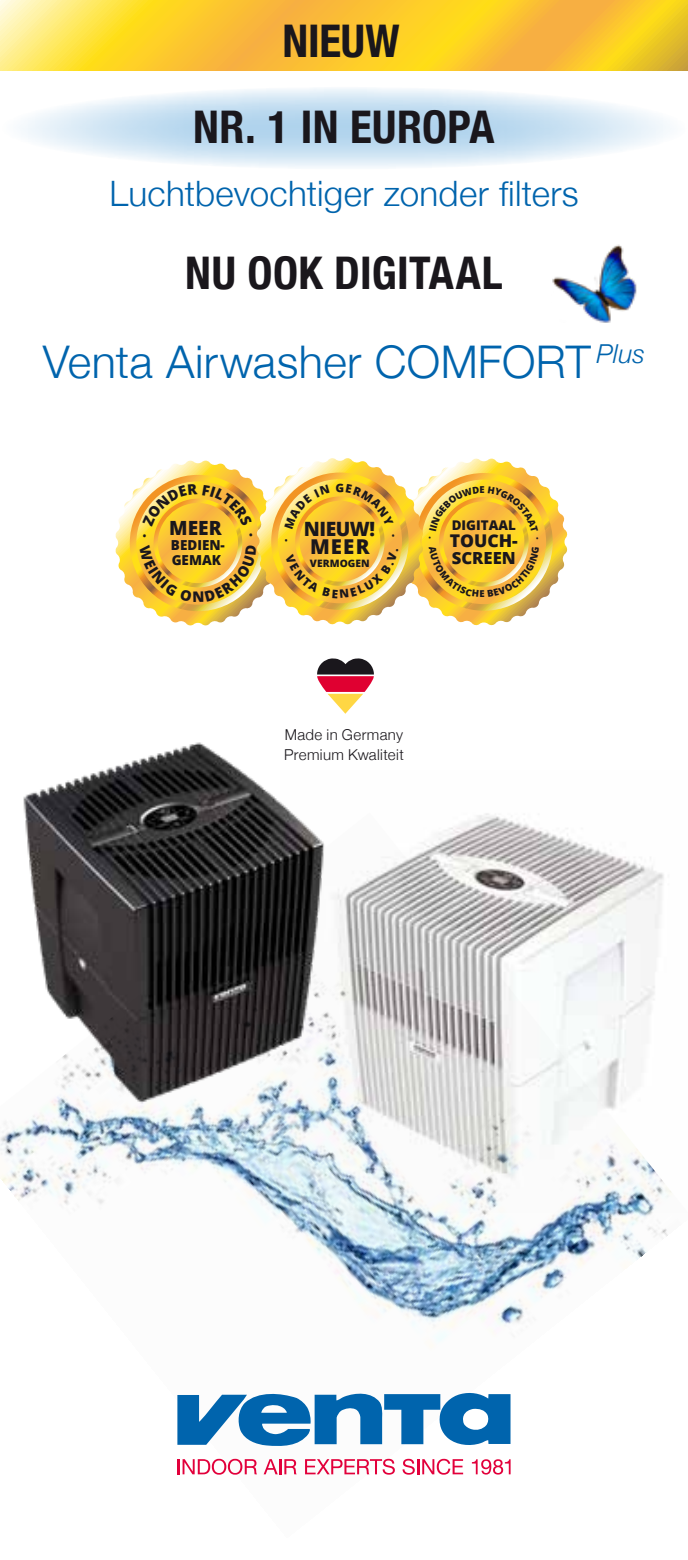
<style>
.page{position:relative;width:688px;height:1560px;background:#fff}
.page>*{position:absolute;margin:0;border:0;box-sizing:border-box;transform-origin:0 0}
.t1{font:300 45px/89.5px "Helvetica Neue";letter-spacing:.005em;color:#0064ad;text-align:center}
.t2{font:700 condensed 45px/85.8px "Helvetica Neue";letter-spacing:.005em;color:#1a171c;text-align:center}
.t3{font:300 35px "Helvetica Neue";letter-spacing:.01em;color:#0064ad}
.t4{font:800 20.5px "Open Sans";color:#1a171c}
.t5{font:800 19.75px "Open Sans";letter-spacing:-.025em;color:#1a171c}
.t6{font:800 19.5px "Open Sans";color:#1a171c}
.t7{font:800 17.5px "Open Sans";color:#1a171c}
.t8{font:800 16.75px "Open Sans";color:#1a171c}
.t9{font:300 15px/20px "Helvetica Neue";letter-spacing:.025em;color:#1a171c}
.t10{font:800 13.75px/15.2px "Open Sans";color:#1a171c}
.t11{font:800 13.25px "Open Sans";color:#1a171c}
.t12{font:800 11.75px "Open Sans";color:#1a171c}
.t13{font:800 10.25px "Open Sans";letter-spacing:.01em;color:#1a171c}
.t14{font:800 9.5px "Open Sans";color:#1a171c}
.s1{font-weight:700;font-stretch:condensed;color:#1a171c}
</style>
<div class="page">
<svg style="left:0;top:0;width:687px;height:71px;background:#fbcb38"></svg>
<img style="left:23px;top:713px;width:323px;height:99px">
<svg style="left:2px;top:87px;width:685px;height:82px"></svg>
<img style="left:552px;top:244px;width:85px;height:79px">
<img style="left:0;top:812px;width:672px;height:663px">
<svg style="left:177px;top:1392px;width:333px;height:54px"></svg>
<svg style="left:177px;top:1458px;width:80px;height:16px"></svg>
<svg style="left:263px;top:1458px;width:33px;height:15px"></svg>
<svg style="left:305px;top:1458px;width:90px;height:16px"></svg>
<svg style="left:402px;top:1458px;width:61px;height:16px"></svg>
<svg style="left:471px;top:1458px;width:39px;height:16px"></svg>
<svg style="left:317px;top:658px;width:57px;height:55px"></svg>
<svg style="left:116px;top:458px;width:451px;height:168px"></svg>
<p class="t2" style="left:193px;top:-5px;width:303px">NIEUW<br>NR. 1 IN EUROPA</p>
<p class="t3" style="left:109px;top:165px;width:470px">Luchtbevochtiger zonder filters</p>
<p class="t1" style="left:43px;top:224px;width:603px"><span class="s1">NU OOK DIGITAAL<br></span>Venta Airwasher COMFORT <sup>Plus</sup></p>
<p class="t6" style="left:169px;top:512px;width:54px">MEER</p>
<p class="t10" style="left:171px;top:536px;width:55px">BEDIEN-<br>GEMAK</p>
<p class="t5" style="left:304px;top:513px;width:73px">NIEUW!</p>
<p class="t12" style="left:274px;top:542px;width:5px;rotate:-90deg">.</p>
<p class="t4" style="left:310px;top:531px;width:61px">MEER</p>
<p class="t13" style="left:310px;top:555px;width:61px">VERMOGEN</p>
<p class="t14" style="left:479px;top:482px;width:7px">E</p>
<p class="t11" style="left:451px;top:515px;width:66px">DIGITAAL</p>
<p class="t7" style="left:449px;top:527px;width:69px">TOUCH-</p>
<p class="t8" style="left:451px;top:545px;width:66px">SCREEN</p>
<p class="t14" style="left:479px;top:586px;width:7px">E</p>
<p class="t9" style="left:284px;top:723px;width:121px">Made in Germany<br>Premium Kwaliteit</p>
</div>
